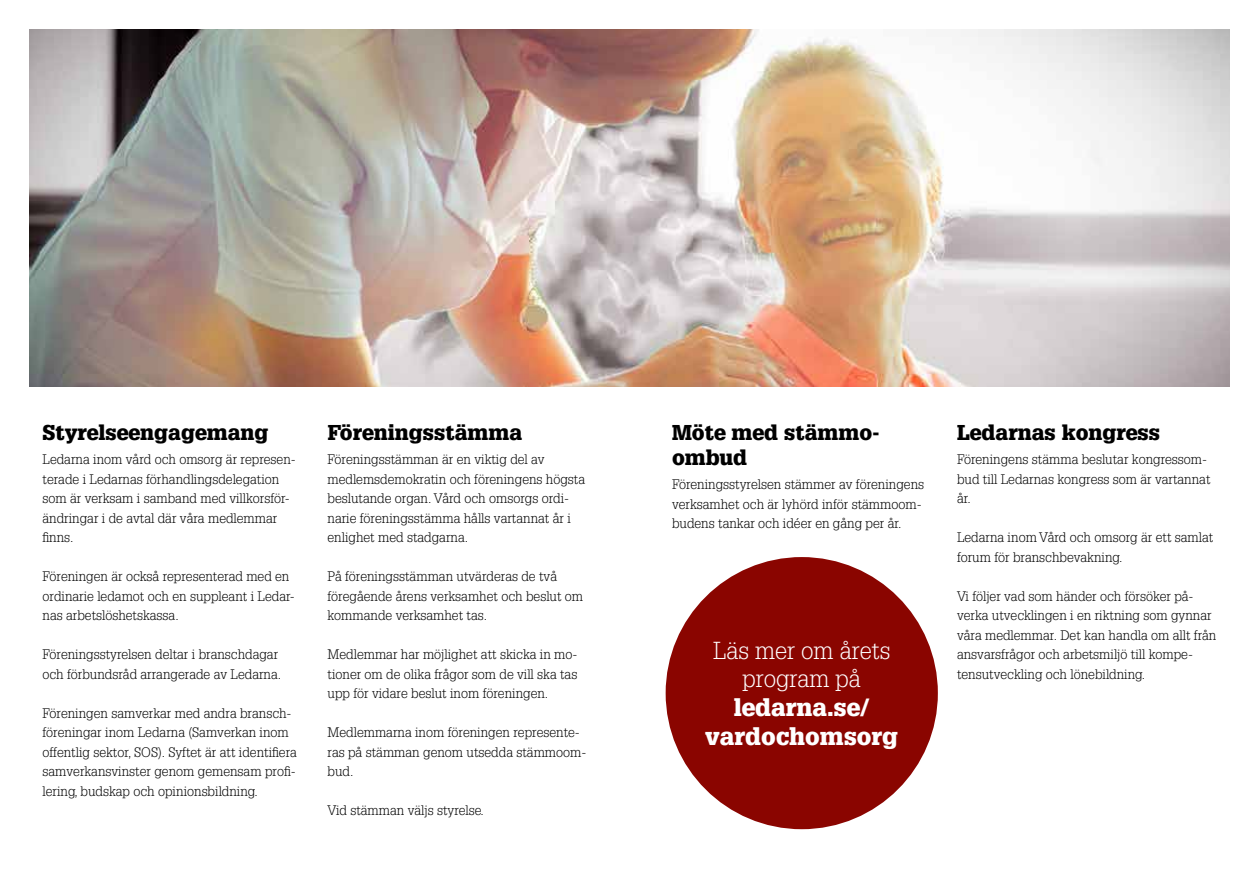
<style>
.page{position:relative;width:1259px;height:893px;background:#fff}
.page>*{position:absolute;margin:0;border:0;box-sizing:border-box;transform-origin:0 0}
.t1{font:900 24px/28.8px "Glypha LT Std";color:#fff;text-align:center}
.t2{font:300 24px/28.8px "Glypha LT Std";color:#fff;text-align:center}
.t3{font:900 21px/25.2px "Glypha LT Std";color:#000}
.t4{font:300 13.5px/19.5px "Glypha LT Std";color:#000}
</style>
<div class="page">
<img style="left:30px;top:30px;width:1199px;height:357px">
<div style="left:665px;top:557px;width:273px;height:272px;background:#8a0500;border-radius:50%"></div>
<h2 class="t3" style="left:43px;top:420px;width:227px">Styrelseengagemang</h2>
<p class="t4" style="left:43px;top:450px;width:255px">Ledarna inom vård och omsorg är represen&shy;terade i Ledarnas förhandlingsdelegation som är verksam i samband med villkorsför&shy;ändringar i de avtal där våra medlemmar finns.</p>
<p class="t4" style="left:43px;top:567px;width:254px">Föreningen är också representerad med en ordinarie ledamot och en suppleant i Ledar&shy;nas arbetslöshetskassa.</p>
<p class="t4" style="left:43px;top:645px;width:240px">Föreningsstyrelsen deltar i branschdagar och förbundsråd arrangerade av Ledarna.</p>
<p class="t4" style="left:43px;top:703px;width:256px">Föreningen samverkar med andra bransch&shy;föreningar inom Ledarna (Samverkan inom offentlig sektor, SOS). Syftet är att identifiera samverkansvinster genom gemensam profi&shy;lering, budskap och opinionsbildning.</p>
<h2 class="t3" style="left:327px;top:420px;width:196px">Föreningsstämma</h2>
<p class="t4" style="left:327px;top:450px;width:259px">Föreningsstämman är en viktig del av medlemsdemokratin och föreningens högsta beslutande organ. Vård och omsorgs ordi&shy;narie föreningsstämma hålls vartannat år i enlighet med stadgarna.</p>
<p class="t4" style="left:327px;top:567px;width:257px">På föreningsstämman utvärderas de två föregående årens verksamhet och beslut om kommande verksamhet tas.</p>
<p class="t4" style="left:327px;top:645px;width:251px;text-align:justify">Medlemmar har möjlighet att skicka in mo&shy;tioner om de olika frågor som de vill ska tas upp för vidare beslut inom föreningen.</p>
<p class="t4" style="left:327px;top:723px;width:260px">Medlemmarna inom föreningen represente&shy;ras på stämman genom utsedda stämmoom&shy;bud.</p>
<p class="t4" style="left:327px;top:801px;width:158px">Vid stämman väljs styrelse.</p>
<h2 class="t3" style="left:672px;top:420px;width:209px">Möte med stämmo&shy;ombud</h2>
<p class="t4" style="left:672px;top:475px;width:254px">Föreningsstyrelsen stämmer av föreningens verksamhet och är lyhörd inför stämmoom&shy;budens tankar och idéer en gång per år.</p>
<h1 class="t2" style="left:713px;top:636px;width:179px">Läs mer om årets program på</h1>
<h1 class="t1" style="left:705px;top:693px;width:194px">ledarna.se/ vardochomsorg</h1>
<h2 class="t3" style="left:957px;top:420px;width:205px">Ledarnas kongress</h2>
<p class="t4" style="left:957px;top:450px;width:255px">Föreningens stämma beslutar kongressom&shy;bud till Ledarnas kongress som är vartannat år.</p>
<p class="t4" style="left:957px;top:528px;width:258px">Ledarna inom Vård och omsorg är ett samlat forum för branschbevakning.</p>
<p class="t4" style="left:957px;top:586px;width:261px">Vi följer vad som händer och försöker på&shy;verka utvecklingen i en riktning som gynnar våra medlemmar. Det kan handla om allt från ansvarsfrågor och arbetsmiljö till kompe&shy;tensutveckling och lönebildning.</p>
</div>
